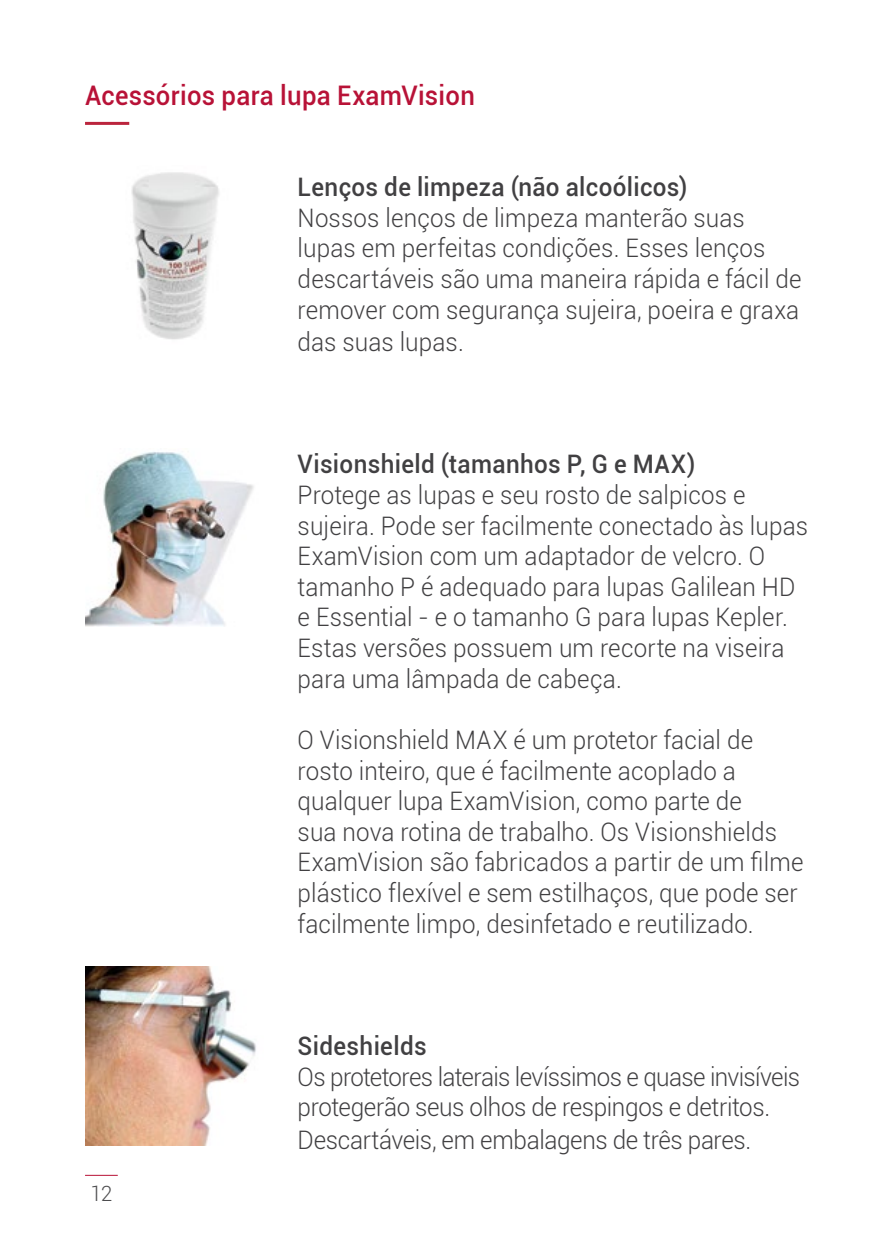
<style>
.page{position:relative;width:893px;height:1259px;background:#fff}
.page>*{position:absolute;margin:0;border:0;box-sizing:border-box;transform-origin:0 0}
.t1{font:500 27px "Roboto";letter-spacing:.01em;color:#b81237;scale:.95 1}
.t2{font:300 25.5px/30.6px "Roboto";letter-spacing:.005em;color:#414042;scale:.95 1}
.t3{font:300 25.5px/31.5px "Roboto";letter-spacing:-.02em;color:#414042;scale:.95 1}
.t4{font:500 25.5px "Roboto";letter-spacing:.015em;color:#414042;scale:.95 1}
.t5{font:300 21px "Roboto";color:#4d4d4f}
</style>
<div class="page">
<hr style="left:85px;top:1174px;width:33px;height:1px;background:#b81237">
<img style="left:131px;top:172px;width:88px;height:168px">
<img style="left:85px;top:452px;width:169px;height:175px">
<hr style="left:85px;top:122px;width:44px;height:3px;background:#bb253d">
<img style="left:85px;top:966px;width:171px;height:179px">
<p class="t1" style="left:85px;top:76px;width:412px">Acessórios para lupa ExamVision</p>
<p class="t4" style="left:298px;top:169px;width:412px">Lenços de limpeza (não alcoólicos)</p>
<p class="t2" style="left:298px;top:201px;width:532px">Nossos lenços de limpeza manterão suas lupas em perfeitas condições. Esses lenços descartáveis são uma maneira rápida e fácil de remover com segurança sujeira, poeira e graxa das suas lupas.</p>
<p class="t4" style="left:298px;top:446px;width:420px">Visionshield (tamanhos P, G e MAX)</p>
<p class="t2" style="left:298px;top:479px;width:539px">Protege as lupas e seu rosto de salpicos e sujeira. Pode ser facilmente conectado às lupas ExamVision com um adaptador de velcro. O tamanho P é adequado para lupas Galilean HD e Essential - e o tamanho G para lupas Kepler.<br>Estas versões possuem um recorte na viseira para uma lâmpada de cabeça.</p>
<p class="t2" style="left:298px;top:723px;width:534px">O Visionshield MAX é um protetor facial de rosto inteiro, que é facilmente acoplado a qualquer lupa ExamVision, como parte de<br>sua nova rotina de trabalho. Os Visionshields ExamVision são fabricados a partir de um filme plástico flexível e sem estilhaços, que pode ser facilmente limpo, desinfetado e reutilizado.</p>
<p class="t5" style="left:90px;top:1179px;width:24px">12</p>
<p class="t4" style="left:298px;top:1028px;width:137px">Sideshields</p>
<p class="t3" style="left:298px;top:1060px;width:530px">Os protetores laterais levíssimos e quase invisíveis protegerão seus olhos de respingos e detritos.<br>Descartáveis, em embalagens de três pares.</p>
</div>
